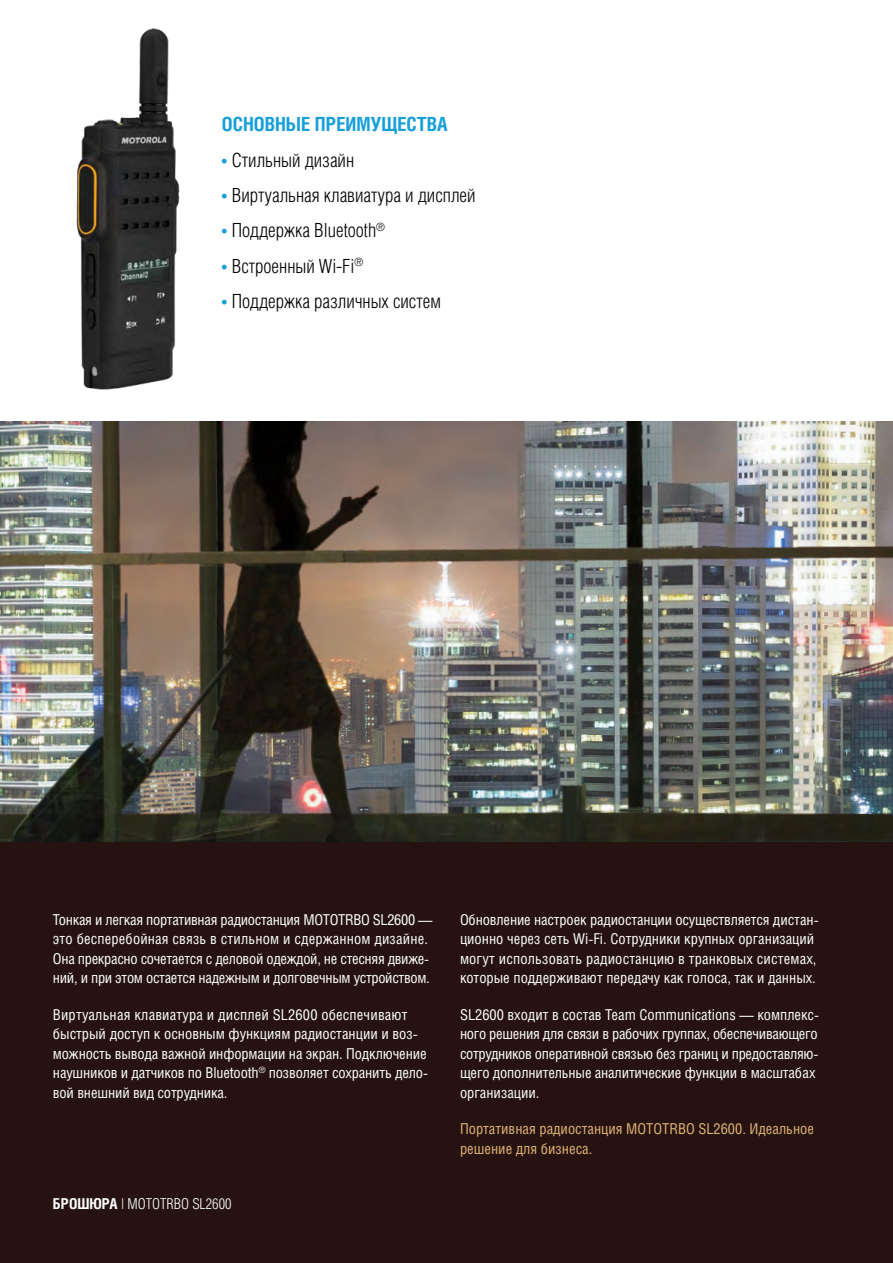
<style>
.page{position:relative;width:893px;height:1263px;background:#fff}
.page>*{position:absolute;margin:0;border:0;box-sizing:border-box;transform-origin:0 0}
.t1{font:19.5px "Helios Cond Light C";color:#000}
.t2{font:700 19.5px "Helios Cond C";color:#16a0db}
.t3{font:15px/19.5px "Helios Cond C";letter-spacing:-.01em;color:#fff}
.t4{font:15px/19.5px "Helios Cond C";color:#dfb473}
.t5{font:15px "Helios Cond Light C";color:#fff}
.s1{font-family:"Helios Cond C";color:#16a0db}
.s2{font-family:"Helios Cond C";font-weight:700}
</style>
<div class="page">
<img style="left:0;top:421px;width:893px;height:421px">
<div style="left:0;top:842px;width:893px;height:421px;background:#261311"></div>
<img style="left:76px;top:28px;width:104px;height:362px">
<p class="t2" style="left:222px;top:113px;width:227px">ОСНОВНЫЕ ПРЕИМУЩЕСТВА</p>
<p class="t1" style="left:222px;top:149px;width:134px"><span class="s1">•</span> Стильный дизайн</p>
<p class="t1" style="left:222px;top:184px;width:255px"><span class="s1">•</span> Виртуальная клавиатура и дисплей</p>
<p class="t1" style="left:222px;top:220px;width:165px"><span class="s1">•</span> Поддержка Bluetooth<sup>®</sup></p>
<p class="t1" style="left:222px;top:255px;width:143px"><span class="s1">•</span> Встроенный Wi-Fi<sup>®</sup></p>
<p class="t1" style="left:222px;top:290px;width:221px"><span class="s1">•</span> Поддержка различных систем</p>
<p class="t3" style="left:53px;top:909px;width:381px">Тонкая и легкая портативная радиостанция MOTOTRBO SL2600 — это бесперебойная связь в стильном и сдержанном дизайне.<br>Она прекрасно сочетается с деловой одеждой, не стесняя движе&shy;ний, и при этом остается надежным и долговечным устройством.</p>
<p class="t3" style="left:53px;top:1004px;width:377px">Виртуальная клавиатура и дисплей SL2600 обеспечивают быстрый доступ к основным функциям радиостанции и воз&shy;можность вывода важной информации на экран. Подключение наушников и датчиков по Bluetooth<sup>®</sup> позволяет сохранить дело&shy;вой внешний вид сотрудника.</p>
<p class="t5" style="left:53px;top:1195px;width:180px"><span class="s2">БРОШЮРА</span> | MOTOTRBO SL2600</p>
<p class="t3" style="left:460px;top:909px;width:360px">Обновление настроек радиостанции осуществляется дистан&shy;ционно через сеть Wi-Fi. Сотрудники крупных организаций могут использовать радиостанцию в транковых системах, которые поддерживают передачу как голоса, так и данных.</p>
<p class="t3" style="left:460px;top:1004px;width:361px">SL2600 входит в состав Team Communications — комплекс&shy;ного решения для связи в рабочих группах, обеспечивающего сотрудников оперативной связью без границ и предоставляю&shy;щего дополнительные аналитические функции в масштабах организации.</p>
<p class="t4" style="left:460px;top:1119px;width:356px">Портативная радиостанция MOTOTRBO SL2600. Идеальное решение для бизнеса.</p>
</div>
